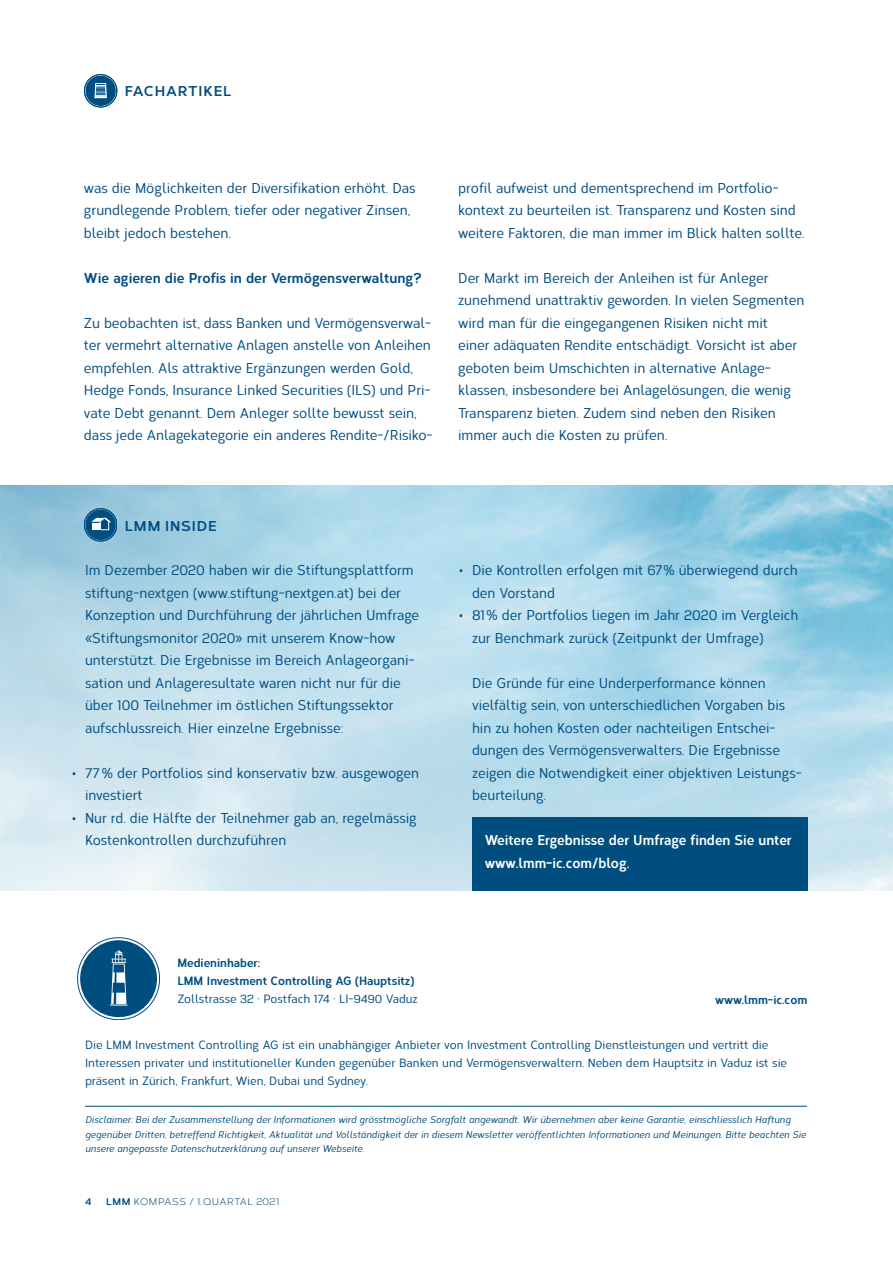
<style>
.page{position:relative;width:893px;height:1263px;background:#fff}
.page>*{position:absolute;margin:0;border:0;box-sizing:border-box;transform-origin:0 0}
.t1{font:500 14.25px/22.5px "Corbert Condensed";letter-spacing:-.005em;color:#004d80}
.t2{font:700 14.25px/22.5px "Corbert Condensed";color:#fff}
.t3{font:700 14.25px "Corbert Condensed";color:#004d80}
.t4{font:700 14.25px "Corbert";letter-spacing:.06em;color:#004d80}
.t5{font:500 12px/18px "Corbert Condensed";color:#004d80}
.t6{font:700 12px/18px "Corbert Condensed";color:#004d80}
.t7{font:italic 500 9.75px/14.2px "Corbert Condensed";color:#004d80}
.t8{font:9.75px "Corbert";letter-spacing:.045em;color:#004d80}
.t9{font:700 9.75px "Corbert";color:#004d80}
.s1{font-weight:500}
.s2{font-weight:500;font-size:14.25px}
.s3{font-weight:700}
</style>
<div class="page">
<hr style="left:85px;top:1106px;width:722px;height:1px;background:#004d80">
<div style="left:77px;top:937px;width:83px;height:83px;border:1px solid #004d80;border-radius:50%"></div>
<div style="left:80px;top:940px;width:77px;height:77px;background:#004d80;border-radius:50%"></div>
<svg style="left:110px;top:950px;width:18px;height:55px"></svg>
<img style="left:0;top:485px;width:893px;height:405px">
<svg style="left:84px;top:509px;width:33px;height:32px"></svg>
<svg style="left:84px;top:74px;width:33px;height:33px"></svg>
<div style="left:473px;top:817px;width:335px;height:73px;background:#004d80"></div>
<p class="t4" style="left:125px;top:80px;width:108px">FACHARTIKEL</p>
<p class="t1" style="left:84px;top:175px;width:333px">was die Möglichkeiten der Diversifikation erhöht. Das grundlegende Problem, tiefer oder negativer Zinsen, bleibt jedoch bestehen.</p>
<p class="t3" style="left:84px;top:266px;width:339px">Wie agieren die Profis in der Vermögensverwaltung?</p>
<p class="t1" style="left:84px;top:310px;width:350px">Zu beobachten ist, dass Banken und Vermögensverwal&shy;ter vermehrt alternative Anlagen anstelle von Anleihen empfehlen. Als attraktive Ergänzungen werden Gold, Hedge Fonds, Insurance Linked Securities (ILS) und Pri&shy;vate Debt genannt. Dem Anleger sollte bewusst sein, dass jede Anlagekategorie ein anderes Rendite-/Risiko-</p>
<p class="t1" style="left:458px;top:175px;width:348px">profil aufweist und dementsprechend im Portfolio&shy;kontext zu beurteilen ist. Transparenz und Kosten sind weitere Faktoren, die man immer im Blick halten sollte.</p>
<p class="t1" style="left:458px;top:265px;width:348px">Der Markt im Bereich der Anleihen ist für Anleger zunehmend unattraktiv geworden. In vielen Segmenten wird man für die eingegangenen Risiken nicht mit<br>einer adäquaten Rendite entschädigt. Vorsicht ist aber geboten beim Umschichten in alternative Anlage&shy;klassen, insbesondere bei Anlagelösungen, die wenig Transparenz bieten. Zudem sind neben den Risiken immer auch die Kosten zu prüfen.</p>
<p class="t4" style="left:125px;top:515px;width:93px">LMM INSIDE</p>
<p class="t1" style="left:85px;top:558px;width:336px">Im Dezember 2020 haben wir die Stiftungsplattform stiftung-nextgen (www.stiftung-nextgen.at) bei der Konzeption und Durchführung der jährlichen Umfrage «Stiftungsmonitor 2020» mit unserem Know-how unterstützt. Die Ergebnisse im Bereich Anlageorgani&shy;sation und Anlageresultate waren nicht nur für die über 100 Teilnehmer im östlichen Stiftungssektor aufschlussreich. Hier einzelne Ergebnisse:</p>
<p class="t1" style="left:85px;top:760px;width:335px;text-indent:-13px">• 77% der Portfolios sind konservativ bzw. ausgewogen investiert</p>
<p class="t1" style="left:85px;top:805px;width:333px;text-indent:-13px">• Nur rd. die Hälfte der Teilnehmer gab an, regelmässig<br>Kostenkontrollen durchzuführen</p>
<p class="t1" style="left:472px;top:558px;width:327px;text-indent:-13px">• Die Kontrollen erfolgen mit 67% überwiegend durch den Vorstand</p>
<p class="t1" style="left:472px;top:603px;width:328px;text-indent:-13px">• 81% der Portfolios liegen im Jahr 2020 im Vergleich zur Benchmark zurück (Zeitpunkt der Umfrage)</p>
<p class="t1" style="left:472px;top:670px;width:331px">Die Gründe für eine Underperformance können vielfältig sein, von unterschiedlichen Vorgaben bis hin zu hohen Kosten oder nachteiligen Entschei&shy;dungen des Vermögensverwalters. Die Ergebnisse zeigen die Notwendigkeit einer objektiven Leistungs&shy;beurteilung.</p>
<p class="t2" style="left:485px;top:828px;width:308px">Weitere Ergebnisse der Umfrage finden Sie unter www.lmm-ic.com/blog.</p>
<p class="t6" style="left:177px;top:953px;width:242px">Medieninhaber:<br>LMM Investment Controlling AG (Hauptsitz)<br><span class="s1">Zollstrasse 32</span> <span class="s2">·</span> <span class="s1">Postfach 174</span> <span class="s2">·</span> <span class="s1">LI-9490 Vaduz</span></p>
<p class="t6" style="left:715px;top:989px;width:94px">www.lmm-ic.com</p>
<p class="t5" style="left:85px;top:1035px;width:704px">Die LMM Investment Controlling AG ist ein unabhängiger Anbieter von Investment Controlling Dienstleistungen und vertritt die<br>Interessen privater und institutioneller Kunden gegenüber Banken und Vermögensverwaltern. Neben dem Hauptsitz in Vaduz ist sie präsent in Zürich, Frankfurt, Wien, Dubai und Sydney.</p>
<p class="t7" style="left:85px;top:1112px;width:722px">Disclaimer: Bei der Zusammenstellung der Informationen wird grösstmögliche Sorgfalt angewandt. Wir übernehmen aber keine Garantie, einschliesslich Haftung gegenüber Dritten, betreffend Richtigkeit, Aktualität und Vollständigkeit der in diesem Newsletter veröffentlichten Informationen und Meinungen. Bitte beachten Sie unsere angepasste Datenschutzerklärung auf unserer Webseite.</p>
<p class="t9" style="left:85px;top:1194px;width:8px">4</p>
<p class="t8" style="left:106px;top:1195px;width:174px"><span class="s3">LMM</span> KOMPASS / 1.QUARTAL 2021</p>
</div>
